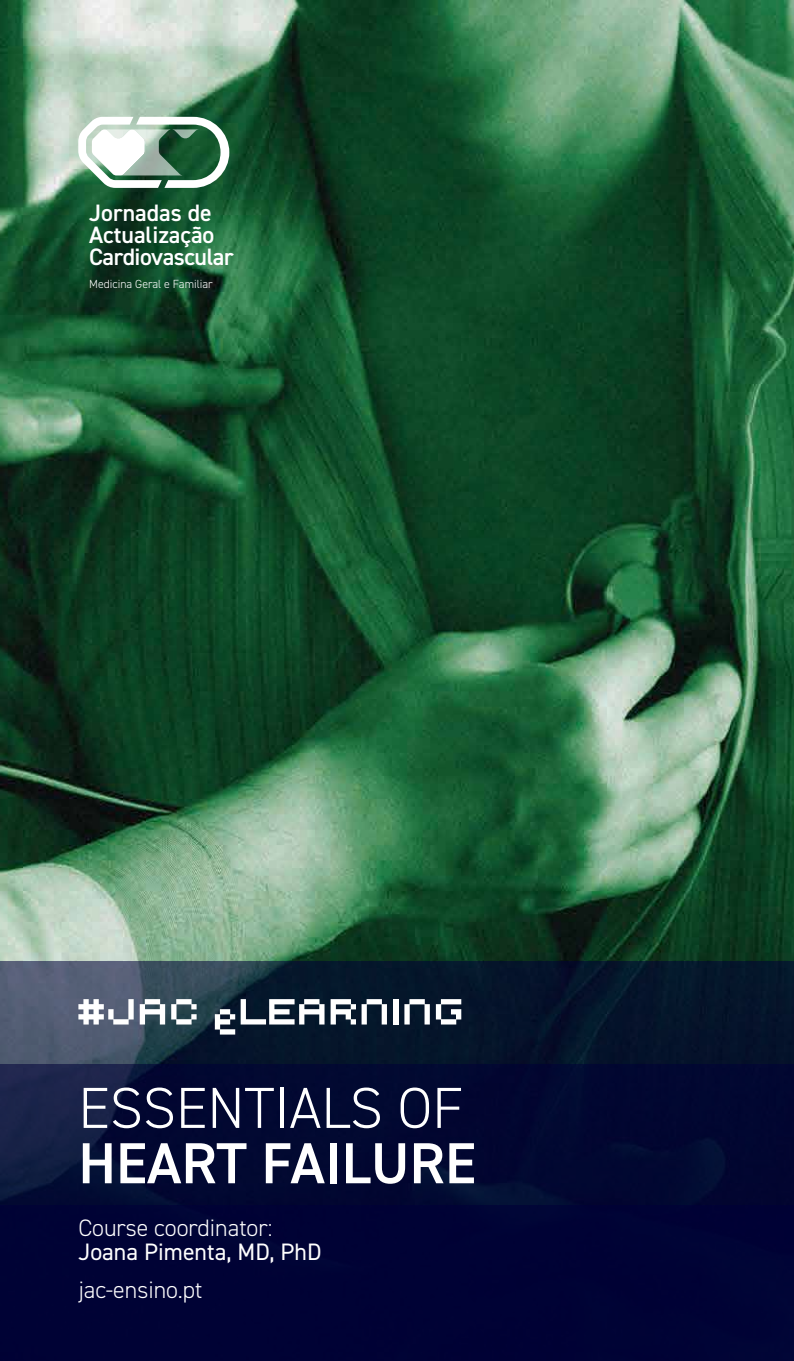
<style>
.page{position:relative;width:794px;height:1361px;background:#fff}
.page>*{position:absolute;margin:0;border:0;box-sizing:border-box;transform-origin:0 0}
.t1{font:300 58px "DIN2014";color:#fff}
.t2{font:600 58px "DIN2014";color:#fff}
.t3{font:600 23.8px/22px "DIN2014";color:#fff}
.t4{font:300 23.8px "DIN2014";color:#fff}
.t5{font:23.8px "DIN2014";color:#fff}
.t6{font:300 11.8px "DIN2014";color:#fff}
</style>
<div class="page">
<img style="left:0;top:0;width:794px;height:961px">
<svg style="left:0;top:961px;width:794px;height:103px;background:#17263b"></svg>
<svg style="left:0;top:1064px;width:794px;height:142px;background:#040a33"></svg>
<div style="left:0;top:1206px;width:794px;height:155px;background:#000038"></div>
<svg style="left:78px;top:999px;width:56px;height:25px"></svg>
<svg style="left:140px;top:999px;width:25px;height:25px"></svg>
<svg style="left:171px;top:999px;width:26px;height:25px"></svg>
<svg style="left:215px;top:1009px;width:20px;height:25px"></svg>
<svg style="left:241px;top:999px;width:83px;height:25px"></svg>
<svg style="left:330px;top:999px;width:57px;height:25px"></svg>
<div style="left:393px;top:999px;width:5px;height:25px;background:#fff"></div>
<svg style="left:404px;top:999px;width:26px;height:25px"></svg>
<svg style="left:436px;top:999px;width:25px;height:25px"></svg>
<svg style="left:78px;top:117px;width:151px;height:71px"></svg>
<p class="t3" style="left:89px;top:201px;width:146px">Jornadas de<br>Actualização<br>Cardiovascular</p>
<p class="t6" style="left:89px;top:276px;width:125px">Medicina Geral e Familiar</p>
<h1 class="t1" style="left:78px;top:1072px;width:386px">ESSENTIALS OF</h1>
<h1 class="t2" style="left:78px;top:1125px;width:399px">HEART FAILURE</h1>
<p class="t4" style="left:78px;top:1213px;width:195px">Course coordinator:</p>
<p class="t5" style="left:78px;top:1236px;width:244px">Joana Pimenta, MD, PhD</p>
<p class="t4" style="left:78px;top:1275px;width:125px">jac-ensino.pt</p>
</div>
